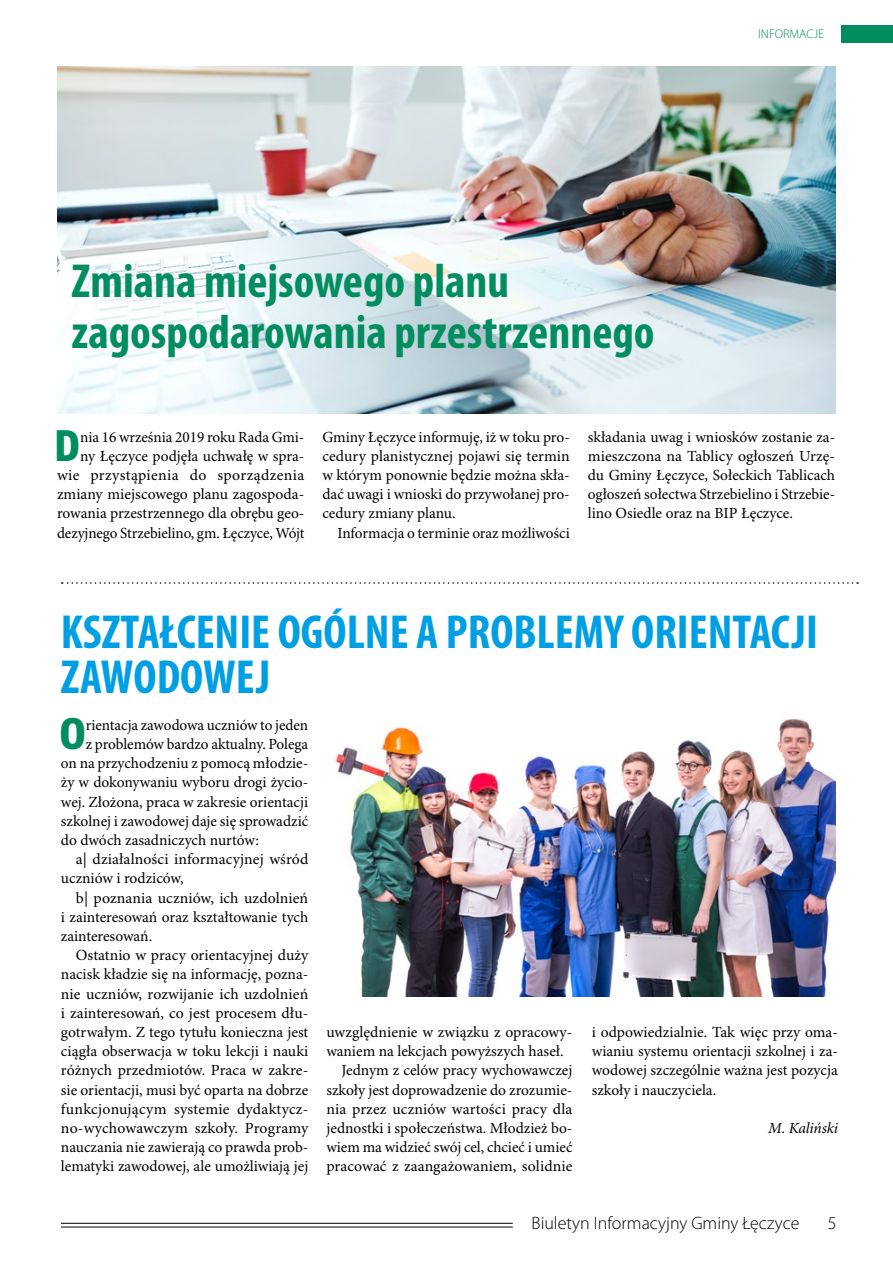
<style>
.page{position:relative;width:893px;height:1263px;background:#fff}
.page>*{position:absolute;margin:0;border:0;box-sizing:border-box;transform-origin:0 0}
.t1{font:700 condensed 48px/51px "Myriad Pro";color:#018d5f}
.t2{font:700 condensed 48px/45px "Myriad Pro";color:#009fe3}
.t3{font:700 condensed 40.95px "Bernino Sans";color:#018d5f}
.t4{font:300 18px "Myriad Pro";color:#000}
.t5{font:15.45px/19.2px "Minion Pro";color:#000;text-align:justify}
.t6{font:italic 15.45px "Minion Pro";letter-spacing:-.015em;color:#000}
.t7{font:300 12.6px "Myriad Pro";color:#018d5f}
</style>
<div class="page">
<hr style="left:61px;top:1223px;width:452px;height:1px;background:#000">
<hr style="left:61px;top:1227px;width:452px;height:1px;background:#000">
<div style="left:842px;top:26px;width:51px;height:17px;background:#018d5f"></div>
<svg style="left:62px;top:582px;width:796px;height:2px"></svg>
<img style="left:335px;top:718px;width:500px;height:278px">
<img style="left:57px;top:67px;width:778px;height:346px">
<h1 class="t1" style="left:72px;top:257px;width:584px">Zmiana miejsowego planu zagospodarowania przestrzennego</h1>
<p class="t7" style="left:758px;top:27px;width:67px">INFORMACJE</p>
<h2 class="t3" style="left:55px;top:421px;width:27px">D</h2>
<p class="t5" style="left:57px;top:428px;width:249px;text-align:right">nia 16 września 2019 roku Rada Gmi-<br>ny Łęczyce podjęła uchwałę w spra&shy;wie przystąpienia do sporządzenia zmiany miejscowego planu zagospoda&shy;rowania przestrzennego dla obrębu geo&shy;dezyjnego Strzebielino, gm. Łęczyce, Wójt</p>
<p class="t5" style="left:322px;top:428px;width:249px">Gminy Łęczyce informuję, iż w toku pro&shy;cedury planistycznej pojawi się termin w którym ponownie będzie można skła&shy;dać uwagi i wnioski do przywołanej pro&shy;cedury zmiany planu.</p>
<p class="t5" style="left:337px;top:524px;width:234px">Informacja o terminie oraz możliwości</p>
<p class="t5" style="left:588px;top:428px;width:249px">składania uwag i wniosków zostanie za&shy;mieszczona na Tablicy ogłoszeń Urzę&shy;du Gminy Łęczyce, Sołeckich Tablicach ogłoszeń sołectwa Strzebielino i Strzebie&shy;lino Osiedle oraz na BIP Łęczyce.</p>
<h1 class="t2" style="left:61px;top:611px;width:758px">KSZTAŁCENIE OGÓLNE A PROBLEMY ORIENTACJI<br>ZAWODOWEJ</h1>
<h2 class="t3" style="left:59px;top:709px;width:28px">O</h2>
<p class="t5" style="left:86px;top:716px;width:224px">rientacja zawodowa uczniów to jeden</p>
<p class="t5" style="left:86px;top:735px;width:224px">z problemów bardzo aktualny. Polega</p>
<p class="t5" style="left:61px;top:754px;width:249px">on na przychodzeniu z pomocą młodzie-</p>
<p class="t5" style="left:61px;top:773px;width:249px">ży w dokonywaniu wyboru drogi życio-</p>
<p class="t5" style="left:61px;top:792px;width:249px">wej. Złożona, praca w zakresie orientacji</p>
<p class="t5" style="left:61px;top:812px;width:249px">szkolnej i zawodowej daje się sprowadzić</p>
<p class="t5" style="left:61px;top:831px;width:199px">do dwóch zasadniczych nurtów:</p>
<p class="t5" style="left:76px;top:850px;width:234px">a| działalności informacyjnej wśród</p>
<p class="t5" style="left:61px;top:869px;width:124px">uczniów i rodziców,</p>
<p class="t5" style="left:76px;top:888px;width:234px">b| poznania uczniów, ich uzdolnień</p>
<p class="t5" style="left:61px;top:908px;width:249px">i zainteresowań oraz kształtowanie tych</p>
<p class="t5" style="left:61px;top:927px;width:93px">zainteresowań.</p>
<p class="t5" style="left:76px;top:946px;width:234px">Ostatnio w pracy orientacyjnej duży</p>
<p class="t5" style="left:61px;top:965px;width:249px">nacisk kładzie się na informację, pozna-</p>
<p class="t5" style="left:61px;top:984px;width:249px">nie uczniów, rozwijanie ich uzdolnień</p>
<p class="t5" style="left:61px;top:1004px;width:249px">i zainteresowań, co jest procesem dłu-</p>
<p class="t5" style="left:61px;top:1023px;width:249px">gotrwałym. Z tego tytułu konieczna jest</p>
<p class="t5" style="left:61px;top:1042px;width:249px">ciągła obserwacja w toku lekcji i nauki</p>
<p class="t5" style="left:61px;top:1061px;width:249px">różnych przedmiotów. Praca w zakre-</p>
<p class="t5" style="left:61px;top:1080px;width:249px">sie orientacji, musi być oparta na dobrze</p>
<p class="t5" style="left:61px;top:1100px;width:249px">funkcjonującym systemie dydaktycz-</p>
<p class="t5" style="left:61px;top:1119px;width:249px">no-wychowawczym szkoły. Programy</p>
<p class="t5" style="left:61px;top:1138px;width:249px">nauczania nie zawierają co prawda prob-</p>
<p class="t5" style="left:61px;top:1157px;width:249px">lematyki zawodowej, ale umożliwiają jej</p>
<p class="t5" style="left:326px;top:1023px;width:248px">uwzględnienie w związku z opracowy-</p>
<p class="t5" style="left:326px;top:1042px;width:239px">waniem na lekcjach powyższych haseł.</p>
<p class="t5" style="left:341px;top:1061px;width:233px">Jednym z celów pracy wychowawczej</p>
<p class="t5" style="left:326px;top:1081px;width:248px">szkoły jest doprowadzenie do zrozumie-</p>
<p class="t5" style="left:326px;top:1100px;width:248px">nia przez uczniów wartości pracy dla</p>
<p class="t5" style="left:326px;top:1119px;width:248px">jednostki i społeczeństwa. Młodzież bo-</p>
<p class="t5" style="left:326px;top:1138px;width:248px">wiem ma widzieć swój cel, chcieć i umieć</p>
<p class="t5" style="left:326px;top:1157px;width:248px">pracować z zaangażowaniem, solidnie</p>
<p class="t5" style="left:592px;top:1023px;width:248px">i odpowiedzialnie. Tak więc przy oma&shy;wianiu systemu orientacji szkolnej i za&shy;wodowej szczególnie ważna jest pozycja szkoły i nauczyciela.</p>
<p class="t6" style="left:768px;top:1119px;width:71px">M. Kaliński</p>
<p class="t4" style="left:532px;top:1213px;width:269px">Biuletyn Informacyjny Gminy Łęczyce</p>
<p class="t4" style="left:828px;top:1213px;width:10px">5</p>
</div>
